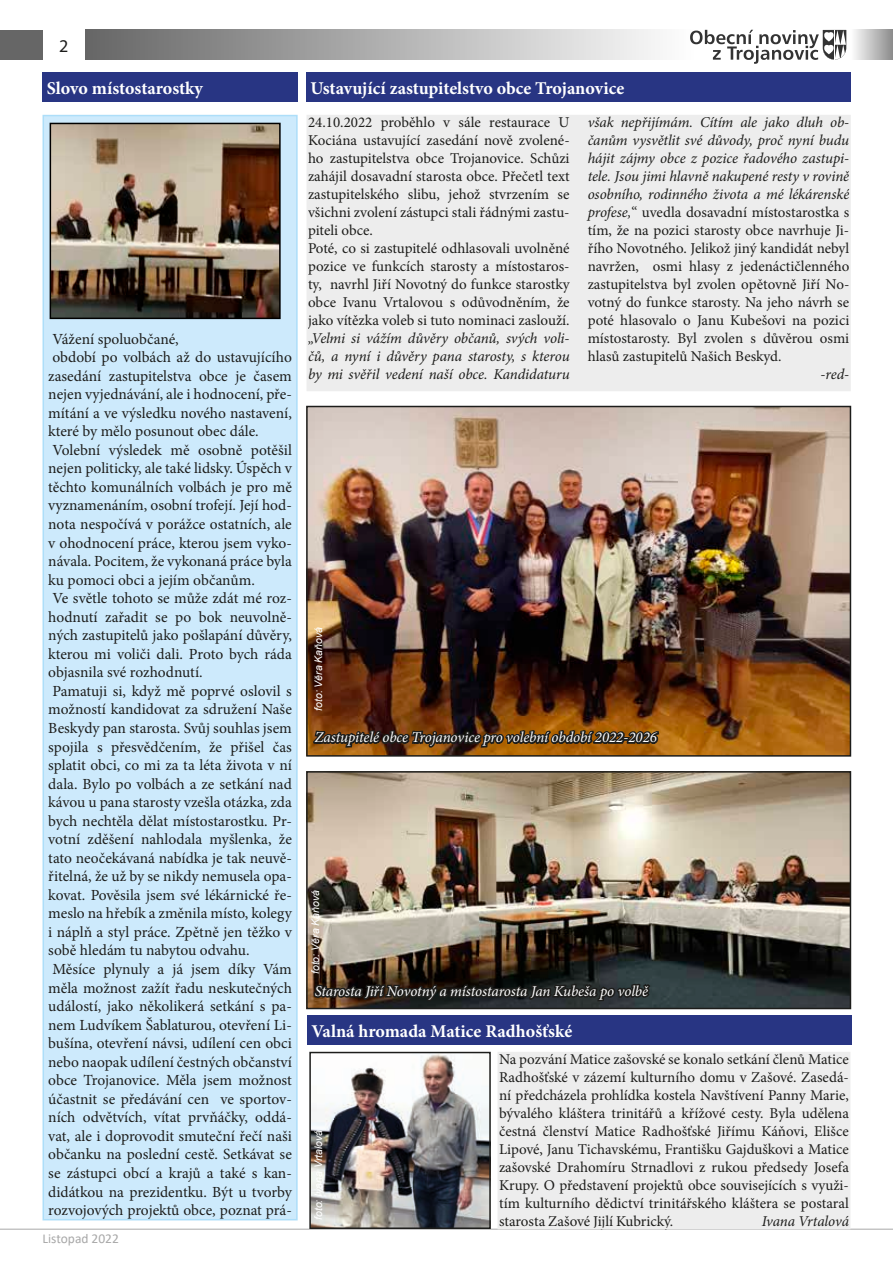
<style>
.page{position:relative;width:893px;height:1263px;background:#fff}
.page>*{position:absolute;margin:0;border:0;box-sizing:border-box;transform-origin:0 0}
.t1{font:700 18px "Minion Pro";color:#fff}
.t2{font:18px "Myriad Pro";color:#1d1d1b}
.t3{font:15.45px/18.6px "Minion Pro";color:#1d1d1b}
.t4{font:15px/18px "Minion Pro";color:#1d1d1b;text-align:justify}
.t5{font:italic 15px/18px "Minion Pro";letter-spacing:-.01em;color:#1d1d1b;text-align:justify}
.t6{font:italic 15px "Minion Pro";letter-spacing:-.01em;color:#fff}
.t7{font:13.5px "Calibri";color:#a8a8a8}
.t8{font:italic 10.5px "Arial";color:#fff}
.s1{font-style:italic}
</style>
<div class="page">
<div style="left:0;top:30px;width:43px;height:30px;background:#666"></div>
<div style="left:85px;top:30px;width:608px;height:30px;background:linear-gradient(to right,#666,#fefefe)"></div>
<div style="left:850px;top:30px;width:43px;height:30px;background:linear-gradient(to right,#fff,#8c8c8c)"></div>
<svg style="left:690px;top:30px;width:156px;height:34px"></svg>
<hr style="left:0;top:1229px;width:893px;height:1px;background:#a8a8a8">
<div style="left:43px;top:116px;width:254px;height:1104px;background:#cdeafc"></div>
<div style="left:43px;top:115px;width:255px;height:1105px;border:2px solid #addef9"></div>
<div style="left:43px;top:72px;width:255px;height:30px;background:#283583"></div>
<div style="left:306px;top:72px;width:544px;height:30px;background:#283583"></div>
<img style="left:309px;top:409px;width:539px;height:345px">
<div style="left:306px;top:406px;width:545px;height:351px;border:2px solid #1d1d1b"></div>
<svg style="left:311px;top:728px;width:350px;height:22px;background:#5b3812"></svg>
<img style="left:53px;top:126px;width:225px;height:190px">
<div style="left:50px;top:123px;width:231px;height:196px;border:2px solid #000"></div>
<img style="left:309px;top:774px;width:539px;height:232px">
<div style="left:306px;top:771px;width:545px;height:238px;border:2px solid #1d1d1b"></div>
<svg style="left:312px;top:957px;width:341px;height:53px;background:#2e2923"></svg>
<div style="left:307px;top:116px;width:543px;height:274px;background:#ededed"></div>
<div style="left:306px;top:115px;width:545px;height:276px;border:2px solid #ededed"></div>
<div style="left:307px;top:1015px;width:544px;height:30px;background:#283583"></div>
<img style="left:312px;top:1055px;width:176px;height:171px">
<div style="left:309px;top:1052px;width:182px;height:177px;border:2px solid #1d1d1b"></div>
<div style="left:498px;top:1052px;width:352px;height:176px;background:#ededed"></div>
<div style="left:497px;top:1052px;width:353px;height:177px;border:2px solid #ededed"></div>
<p class="t2" style="left:59px;top:35px;width:11px">2</p>
<p class="t1" style="left:47px;top:75px;width:158px">Slovo místostarostky</p>
<p class="t1" style="left:310px;top:75px;width:315px">Ustavující zastupitelstvo obce Trojanovice</p>
<p class="t3" style="left:48px;top:329px;width:245px">Vážení spoluobčané,<br>období po volbách až do ustavujícího zasedání zastupitelstva obce je časem nejen vyjednávání, ale i hodnocení, pře&shy;mítání a ve výsledku nového nastavení, které by mělo posunout obec dále.<br>Volební výsledek mě osobně potěšil nejen politicky, ale také lidsky. Úspěch v těchto komunálních volbách je pro mě vyznamenáním, osobní trofejí. Její hod&shy;nota nespočívá v porážce ostatních, ale v ohodnocení práce, kterou jsem vyko&shy;návala. Pocitem, že vykonaná práce byla ku pomoci obci a jejím občanům.<br>Ve světle tohoto se může zdát mé roz&shy;hodnutí zařadit se po bok neuvolně&shy;ných zastupitelů jako pošlapání důvěry, kterou mi voliči dali. Proto bych ráda objasnila své rozhodnutí.<br>Pamatuji si, když mě poprvé oslovil s možností kandidovat za sdružení Naše Beskydy pan starosta. Svůj souhlas jsem spojila s přesvědčením, že přišel čas splatit obci, co mi za ta léta života v ní dala. Bylo po volbách a ze setkání nad kávou u pana starosty vzešla otázka, zda bych nechtěla dělat místostarostku. Pr&shy;votní zděšení nahlodala myšlenka, že tato neočekávaná nabídka je tak neuvě&shy;řitelná, že už by se nikdy nemusela opa&shy;kovat. Pověsila jsem své lékárnické ře&shy;meslo na hřebík a změnila místo, kolegy i náplň a styl práce. Zpětně jen těžko v sobě hledám tu nabytou odvahu.<br>Měsíce plynuly a já jsem díky Vám měla možnost zažít řadu neskutečných událostí, jako několikerá setkání s pa&shy;nem Ludvíkem Šablaturou, otevření Li&shy;bušína, otevření návsi, udílení cen obci nebo naopak udílení čestných občanství obce Trojanovice. Měla jsem možnost účastnit se předávání cen ve sportov&shy;ních odvětvích, vítat prvňáčky, oddá&shy;vat, ale i doprovodit smuteční řečí naši občanku na poslední cestě. Setkávat se se zástupci obcí a krajů a také s kan&shy;didátkou na prezidentku. Být u tvorby rozvojových projektů obce, poznat prá-</p>
<p class="t7" style="left:43px;top:1229px;width:78px">Listopad 2022</p>
<p class="t4" style="left:308px;top:113px;width:263px;text-align:left">24.10.2022 proběhlo v sále restaurace U Kociána ustavující zasedání nově zvolené&shy;ho zastupitelstva obce Trojanovice. Schůzi zahájil dosavadní starosta obce. Přečetl text zastupitelského slibu, jehož stvrzením se všichni zvolení zástupci stali řádnými zastu&shy;piteli obce.<br>Poté, co si zastupitelé odhlasovali uvolněné pozice ve funkcích starosty a místostaros&shy;ty, navrhl Jiří Novotný do funkce starostky obce Ivanu Vrtalovou s odůvodněním, že jako vítězka voleb si tuto nominaci zaslouží.</p>
<p class="t5" style="left:308px;top:329px;width:263px">„Velmi si vážím důvěry občanů, svých voli&shy;čů, a nyní i důvěry pana starosty, s kterou by mi svěřil vedení naší obce. Kandidaturu</p>
<p class="t4" style="left:588px;top:113px;width:263px"><span class="s1">však nepřijímám. Cítím ale jako dluh ob&shy;čanům vysvětlit své důvody, proč nyní budu hájit zájmy obce z pozice řadového zastupi&shy;tele. Jsou jimi hlavně nakupené resty v rovině osobního, rodinného života a mé lékárenské profese,</span>“ uvedla dosavadní místostarostka s tím, že na pozici starosty obce navrhuje Ji&shy;řího Novotného. Jelikož jiný kandidát nebyl navržen, osmi hlasy z jedenáctičlenného zastupitelstva byl zvolen opětovně Jiří No&shy;votný do funkce starosty. Na jeho návrh se poté hlasovalo o Janu Kubešovi na pozici místostarosty. Byl zvolen s důvěrou osmi hlasů zastupitelů Našich Beskyd.</p>
<p class="t5" style="left:821px;top:365px;width:30px">-red-</p>
<p class="t8" style="left:312px;top:711px;width:86px;rotate:-90deg">foto: Věra Kaňová</p>
<p class="t6" style="left:315px;top:727px;width:344px">Zastupitelé obce Trojanovice pro volební období 2022-2026</p>
<p class="t8" style="left:309px;top:974px;width:86px;rotate:-90deg">foto: Věra Kaňová</p>
<p class="t6" style="left:315px;top:981px;width:335px">Starosta Jiří Novotný a místostarosta Jan Kubeša po volbě</p>
<p class="t1" style="left:311px;top:1018px;width:262px">Valná hromada Matice Radhošťské</p>
<p class="t4" style="left:499px;top:1050px;width:351px">Na pozvání Matice zašovské se konalo setkání členů Matice Radhošťské v zázemí kulturního domu v Zašové. Zasedá&shy;ní předcházela prohlídka kostela Navštívení Panny Marie, bývalého kláštera trinitářů a křížové cesty. Byla udělena čestná členství Matice Radhošťské Jiřímu Káňovi, Elišce Lipové, Janu Tichavskému, Františku Gajduškovi a Matice zašovské Drahomíru Strnadlovi z rukou předsedy Josefa Krupy. O představení projektů obce souvisejících s využi&shy;tím kulturního dědictví trinitářského kláštera se postaral starosta Zašové Jijlí Kubrický.</p>
<p class="t8" style="left:312px;top:1220px;width:92px;rotate:-90deg">foto: Ivana Vrtalová</p>
<p class="t5" style="left:762px;top:1212px;width:89px">Ivana Vrtalová</p>
</div>
